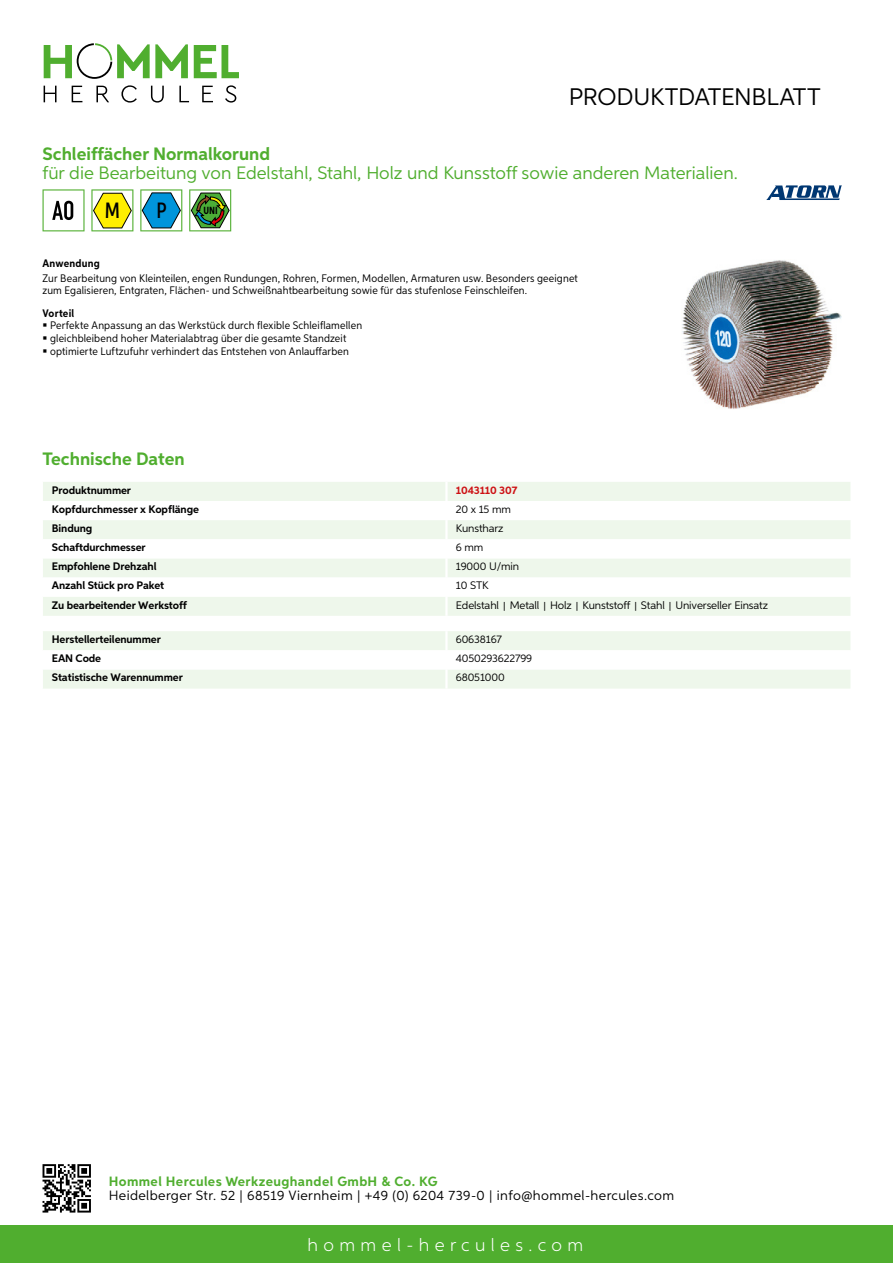
<style>
.page{position:relative;width:893px;height:1263px;background:#fff}
.page>*{position:absolute;margin:0;border:0;box-sizing:border-box;transform-origin:0 0}
.t1{font:24px "Aspira";letter-spacing:-.01em;color:#000}
.t2{font:500 22.2px "Aspira XX Nar";color:#000}
.t3{font:18px "Aspira";color:#50ae2f}
.t4{font:700 18px "Aspira";color:#50ae2f}
.t5{font:300 18px "Aspira";letter-spacing:.3em;color:#fff}
.t6{font:13.5px "Aspira";letter-spacing:.03em;color:#000}
.t7{font:700 13.5px "Aspira";letter-spacing:.03em;color:#50ae2f}
.t8{font:10.95px/12.8px "Aspira Nar";letter-spacing:.015em;color:#000}
.t9{font:700 10.95px "Aspira";letter-spacing:-.01em;color:#000}
.t10{font:10.95px "Aspira";letter-spacing:-.01em;color:#000}
.t11{font:700 10.95px "Aspira Nar";letter-spacing:.02em;color:#000}
.t12{font:700 10.95px "Aspira";letter-spacing:-.01em;color:#cd1013}
.t13{font:700 10.35px "Aspira XX Nar";color:#000}
.s1{font-family:"Wuerth Global";font-size:10.5px}
</style>
<div class="page">
<div style="left:0;top:1226px;width:893px;height:37px;background:#50ae2f"></div>
<svg style="left:43px;top:1164px;width:48px;height:48px"></svg>
<svg style="left:194px;top:45px;width:45px;height:33px"></svg>
<svg style="left:44px;top:43px;width:144px;height:36px"></svg>
<svg style="left:44px;top:86px;width:13px;height:16px"></svg>
<svg style="left:72px;top:86px;width:10px;height:16px"></svg>
<svg style="left:96px;top:86px;width:13px;height:16px"></svg>
<svg style="left:121px;top:85px;width:16px;height:18px"></svg>
<svg style="left:151px;top:86px;width:13px;height:17px"></svg>
<svg style="left:179px;top:86px;width:10px;height:16px"></svg>
<svg style="left:202px;top:86px;width:11px;height:16px"></svg>
<svg style="left:225px;top:85px;width:11px;height:18px"></svg>
<div style="left:43px;top:482px;width:807px;height:134px;background:#eef7eb"></div>
<svg style="left:43px;top:501px;width:807px;height:96px"></svg>
<hr style="left:445px;top:482px;width:3px;height:19px;background:#fff">
<hr style="left:445px;top:501px;width:3px;height:19px;background:#fff">
<hr style="left:445px;top:520px;width:3px;height:19px;background:#fff">
<hr style="left:445px;top:539px;width:3px;height:19px;background:#fff">
<hr style="left:445px;top:558px;width:3px;height:19px;background:#fff">
<hr style="left:445px;top:577px;width:3px;height:20px;background:#fff">
<hr style="left:445px;top:597px;width:3px;height:19px;background:#fff">
<svg style="left:43px;top:631px;width:807px;height:58px"></svg>
<hr style="left:445px;top:669px;width:3px;height:20px;background:#fff">
<svg style="left:43px;top:189px;width:42px;height:42px"></svg>
<svg style="left:91px;top:189px;width:42px;height:42px"></svg>
<svg style="left:140px;top:189px;width:42px;height:42px"></svg>
<svg style="left:189px;top:189px;width:42px;height:42px"></svg>
<img style="left:682px;top:260px;width:160px;height:149px">
<svg style="left:766px;top:185px;width:76px;height:15px"></svg>
<h1 class="t1" style="left:569px;top:82px;width:253px">Produktdatenblatt</h1>
<h3 class="t4" style="left:43px;top:142px;width:229px">Schleiffächer Normalkorund</h3>
<h3 class="t3" style="left:43px;top:162px;width:697px">für die Bearbeitung von Edelstahl, Stahl, Holz und Kunsstoff sowie anderen Materialien.</h3>
<h2 class="t2" style="left:105px;top:197px;width:17px">M</h2>
<h2 class="t2" style="left:156px;top:197px;width:12px">P</h2>
<p class="t13" style="left:203px;top:205px;width:16px">UNI</p>
<p class="t11" style="left:43px;top:257px;width:59px">Anwendung</p>
<p class="t8" style="left:43px;top:273px;width:537px;line-height:12px">Zur Bearbeitung von Kleinteilen, engen Rundungen, Rohren, Formen, Modellen, Armaturen usw. Besonders geeignet zum Egalisieren, Entgraten, Flächen- und Schweißnahtbearbeitung sowie für das stufenlose Feinschleifen.</p>
<p class="t11" style="left:43px;top:306px;width:33px">Vorteil</p>
<p class="t8" style="left:50px;top:319px;width:313px">Perfekte Anpassung an das Werkstück durch flexible Schleiflamellen gleichbleibend hoher Materialabtrag über die gesamte Standzeit optimierte Luftzufuhr verhindert das Entstehen von Anlauffarben</p>
<h3 class="t4" style="left:43px;top:448px;width:144px">Technische Daten</h3>
<p class="t9" style="left:52px;top:483px;width:81px">Produktnummer</p>
<p class="t12" style="left:456px;top:483px;width:63px">1043110 307</p>
<p class="t9" style="left:52px;top:502px;width:149px">Kopfdurchmesser x Kopflänge</p>
<p class="t10" style="left:456px;top:502px;width:57px">20 x 15 mm</p>
<p class="t9" style="left:52px;top:521px;width:42px">Bindung</p>
<p class="t10" style="left:456px;top:522px;width:49px">Kunstharz</p>
<p class="t9" style="left:52px;top:541px;width:95px">Schaftdurchmesser</p>
<p class="t10" style="left:456px;top:541px;width:29px">6 mm</p>
<p class="t9" style="left:52px;top:560px;width:106px">Empfohlene Drehzahl</p>
<p class="t10" style="left:456px;top:560px;width:65px">19000 U/min</p>
<p class="t9" style="left:52px;top:579px;width:114px">Anzahl Stück pro Paket</p>
<p class="t10" style="left:456px;top:579px;width:28px">10 STK</p>
<p class="t9" style="left:52px;top:598px;width:137px">Zu bearbeitender Werkstoff</p>
<p class="t10" style="left:456px;top:598px;width:314px">Edelstahl <span class="s1">|</span> Metall <span class="s1">|</span> Holz <span class="s1">|</span> Kunststoff <span class="s1">|</span> Stahl <span class="s1">|</span> U niverseller Einsatz</p>
<p class="t9" style="left:52px;top:633px;width:111px">Herstellerteilenummer</p>
<p class="t10" style="left:456px;top:633px;width:48px">60638167</p>
<p class="t9" style="left:52px;top:652px;width:51px">EAN Code</p>
<p class="t10" style="left:456px;top:652px;width:78px">4050293622799</p>
<p class="t9" style="left:52px;top:671px;width:132px">Statistische Warennummer</p>
<p class="t10" style="left:456px;top:671px;width:50px">68051000</p>
<p class="t7" style="left:109px;top:1172px;width:330px">Hommel Hercules Werkzeughandel GmbH &amp; Co. KG</p>
<p class="t6" style="left:109px;top:1187px;width:567px">Heidelberger Str. 52 | 68519 Viernheim | +49 (0) 6204 739-0 | info@hommel-hercules.com</p>
<h3 class="t5" style="left:307px;top:1234px;width:277px">hommel-hercules.com</h3>
</div>
